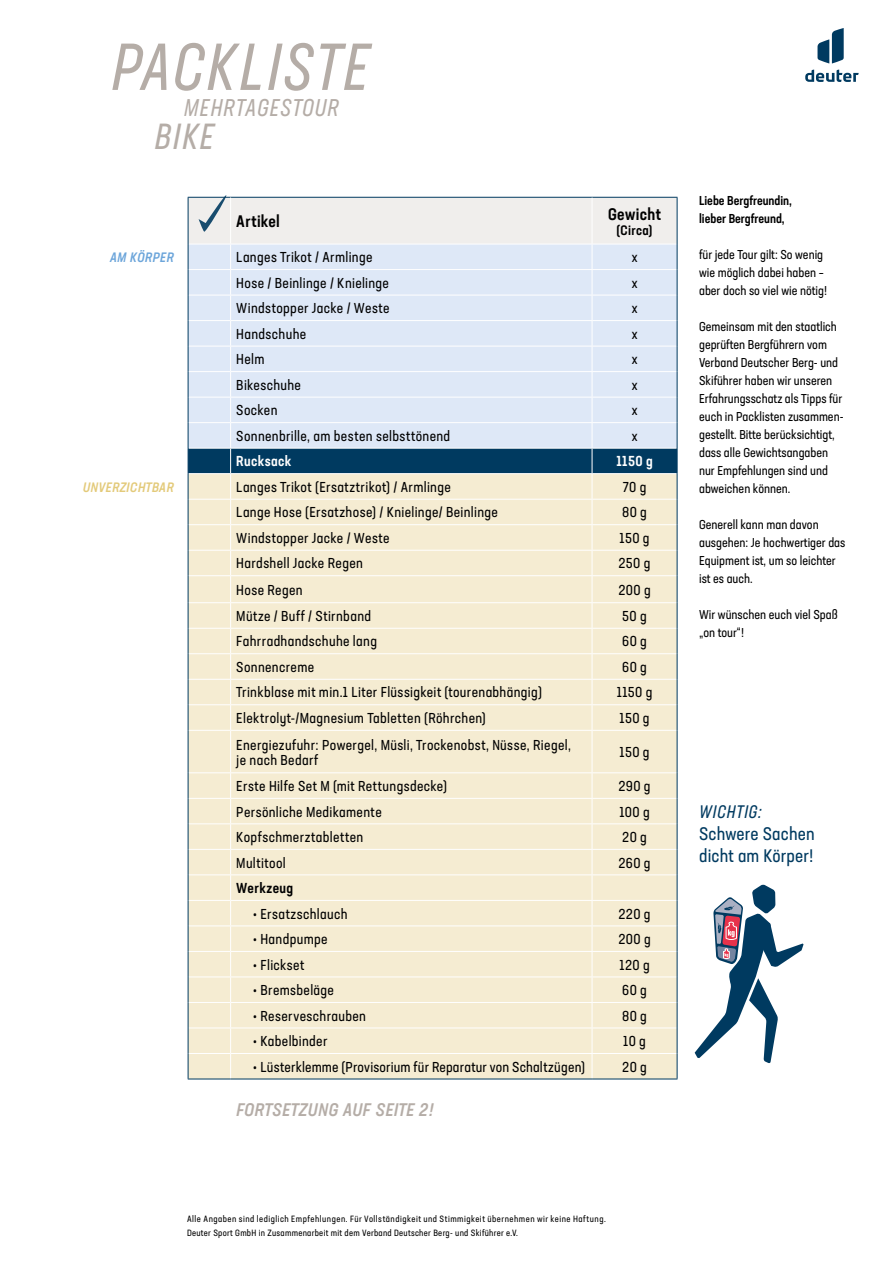
<style>
.page{position:relative;width:893px;height:1263px;background:#fff}
.page>*{position:absolute;margin:0;border:0;box-sizing:border-box;transform-origin:0 0}
.t1{font:italic 65.7px "Neusa Next Std Compact";letter-spacing:.04em;color:#b5ada7}
.t2{font:italic 36px "Neusa Next Std Compact";color:#b5ada7}
.t3{font:italic 24px "Neusa Next Std Compact";letter-spacing:.05em;color:#b5ada7}
.t4{font:condensed 18px/21.6px "Neusa Next Std";letter-spacing:.01em;color:#003a60}
.t5{font:italic 500 condensed 18px "Neusa Next Std";letter-spacing:.025em;color:#b5ada7}
.t6{font:italic 18px "Neusa Next Std Compact";letter-spacing:.05em;color:#003a60}
.t7{font:500 condensed 16.5px "Neusa Next Std";letter-spacing:.02em;color:#000}
.t8{font:condensed 14.25px/15px "Neusa Next Std";letter-spacing:.025em;color:#000}
.t9{font:500 condensed 14.25px "Neusa Next Std";letter-spacing:.025em;color:#fff}
.t10{font:500 condensed 14.25px "Neusa Next Std";letter-spacing:.025em;color:#000}
.t11{font:italic 500 condensed 13.5px "Neusa Next Std";letter-spacing:.03em;color:#e3ca7a}
.t12{font:italic 500 condensed 13.5px "Neusa Next Std";letter-spacing:.035em;color:#6ca5da}
.t13{font:500 condensed 13.5px "Neusa Next Std";letter-spacing:.025em;color:#000}
.t14{font:condensed 12.75px/18px "Neusa Next Std";color:#000}
.t15{font:500 condensed 12.75px/18px "Neusa Next Std";color:#000}
.t16{font:condensed 9px/13.5px "Neusa Next Std";letter-spacing:.05em;color:#000}
</style>
<div class="page">
<svg style="left:805px;top:70px;width:54px;height:12px"></svg>
<svg style="left:817px;top:28px;width:27px;height:36px"></svg>
<svg style="left:695px;top:884px;width:109px;height:179px"></svg>
<div style="left:189px;top:731px;width:488px;height:347px;background:#f5ecd2"></div>
<hr style="left:230px;top:731px;width:1px;height:41px;background:#fff">
<hr style="left:592px;top:731px;width:1px;height:41px;background:#fff">
<hr style="left:188px;top:772px;width:43px;height:1px;background:#fff">
<hr style="left:231px;top:772px;width:361px;height:1px;background:#fff">
<hr style="left:592px;top:772px;width:85px;height:1px;background:#fff">
<hr style="left:188px;top:798px;width:43px;height:1px;background:#fff">
<hr style="left:231px;top:798px;width:361px;height:1px;background:#fff">
<hr style="left:592px;top:798px;width:85px;height:1px;background:#fff">
<hr style="left:188px;top:823px;width:43px;height:1px;background:#fff">
<hr style="left:231px;top:823px;width:361px;height:1px;background:#fff">
<hr style="left:592px;top:823px;width:85px;height:1px;background:#fff">
<hr style="left:188px;top:849px;width:43px;height:1px;background:#fff">
<hr style="left:231px;top:849px;width:361px;height:1px;background:#fff">
<hr style="left:592px;top:849px;width:85px;height:1px;background:#fff">
<hr style="left:188px;top:874px;width:43px;height:1px;background:#fff">
<hr style="left:231px;top:874px;width:361px;height:1px;background:#fff">
<hr style="left:592px;top:874px;width:85px;height:1px;background:#fff">
<hr style="left:188px;top:900px;width:43px;height:1px;background:#fff">
<hr style="left:231px;top:900px;width:361px;height:1px;background:#fff">
<hr style="left:592px;top:900px;width:85px;height:1px;background:#fff">
<hr style="left:188px;top:925px;width:43px;height:1px;background:#fff">
<hr style="left:231px;top:925px;width:361px;height:1px;background:#fff">
<hr style="left:592px;top:925px;width:85px;height:1px;background:#fff">
<hr style="left:188px;top:951px;width:43px;height:1px;background:#fff">
<hr style="left:231px;top:951px;width:361px;height:1px;background:#fff">
<hr style="left:592px;top:951px;width:85px;height:1px;background:#fff">
<hr style="left:188px;top:976px;width:43px;height:1px;background:#fff">
<hr style="left:231px;top:976px;width:361px;height:1px;background:#fff">
<hr style="left:592px;top:976px;width:85px;height:1px;background:#fff">
<hr style="left:188px;top:1002px;width:43px;height:1px;background:#fff">
<hr style="left:231px;top:1002px;width:361px;height:1px;background:#fff">
<hr style="left:592px;top:1002px;width:85px;height:1px;background:#fff">
<hr style="left:188px;top:1027px;width:43px;height:1px;background:#fff">
<hr style="left:231px;top:1027px;width:361px;height:1px;background:#fff">
<hr style="left:592px;top:1027px;width:85px;height:1px;background:#fff">
<hr style="left:188px;top:1053px;width:43px;height:1px;background:#fff">
<hr style="left:231px;top:1053px;width:361px;height:1px;background:#fff">
<svg style="left:230px;top:773px;width:1px;height:305px"></svg>
<hr style="left:592px;top:1053px;width:85px;height:1px;background:#fff">
<svg style="left:592px;top:773px;width:1px;height:305px"></svg>
<hr style="left:188px;top:730px;width:1px;height:43px;background:#003a60">
<svg style="left:188px;top:773px;width:1px;height:305px"></svg>
<hr style="left:677px;top:730px;width:1px;height:43px;background:#003a60">
<svg style="left:677px;top:773px;width:1px;height:305px"></svg>
<hr style="left:188px;top:1078px;width:43px;height:1px;background:#003a60">
<hr style="left:231px;top:1078px;width:361px;height:1px;background:#003a60">
<hr style="left:592px;top:1078px;width:85px;height:1px;background:#003a60">
<svg style="left:188px;top:195px;width:490px;height:535px;background:#dfe1dd"></svg>
<h1 class="t1" style="left:112px;top:27px;width:259px">PACKLISTE</h1>
<h3 class="t3" style="left:184px;top:93px;width:156px">MEHRTAGESTOUR</h3>
<h2 class="t2" style="left:155px;top:114px;width:61px">BIKE</h2>
<p class="t7" style="left:236px;top:211px;width:45px">Artikel</p>
<p class="t7" style="left:608px;top:204px;width:54px">Gewicht</p>
<p class="t13" style="left:617px;top:222px;width:37px">(Circa)</p>
<p class="t12" style="left:110px;top:249px;width:65px">AM KÖRPER</p>
<p class="t8" style="left:236px;top:250px;width:138px">Langes Trikot / Armlinge</p>
<p class="t8" style="left:632px;top:250px;width:7px">x</p>
<p class="t8" style="left:236px;top:275px;width:154px">Hose / Beinlinge / Knielinge</p>
<p class="t8" style="left:632px;top:275px;width:7px">x</p>
<p class="t8" style="left:236px;top:301px;width:155px">Windstopper Jacke / Weste</p>
<p class="t8" style="left:632px;top:301px;width:7px">x</p>
<p class="t8" style="left:236px;top:326px;width:71px">Handschuhe</p>
<p class="t8" style="left:632px;top:326px;width:7px">x</p>
<p class="t8" style="left:236px;top:352px;width:30px">Helm</p>
<p class="t8" style="left:632px;top:352px;width:7px">x</p>
<p class="t8" style="left:236px;top:377px;width:66px">Bikeschuhe</p>
<p class="t8" style="left:632px;top:377px;width:7px">x</p>
<p class="t8" style="left:236px;top:403px;width:43px">Socken</p>
<p class="t8" style="left:632px;top:403px;width:7px">x</p>
<p class="t8" style="left:236px;top:428px;width:215px">Sonnenbrille, am besten selbsttönend</p>
<p class="t8" style="left:632px;top:428px;width:7px">x</p>
<p class="t9" style="left:236px;top:452px;width:57px">Rucksack</p>
<p class="t9" style="left:616px;top:452px;width:38px">1150 g</p>
<p class="t11" style="left:83px;top:478px;width:92px">UNVERZICHTBAR</p>
<p class="t8" style="left:236px;top:479px;width:216px">Langes Trikot (Ersatztrikot) / Armlinge</p>
<p class="t8" style="left:623px;top:479px;width:25px">70 g</p>
<p class="t8" style="left:236px;top:505px;width:263px">Lange Hose (Ersatzhose) / Knielinge/ Beinlinge</p>
<p class="t8" style="left:622px;top:505px;width:26px">80 g</p>
<p class="t8" style="left:236px;top:530px;width:155px">Windstopper Jacke / Weste</p>
<p class="t8" style="left:620px;top:530px;width:32px">150 g</p>
<p class="t8" style="left:236px;top:556px;width:128px">Hardshell Jacke Regen</p>
<p class="t8" style="left:619px;top:556px;width:33px">250 g</p>
<p class="t8" style="left:236px;top:582px;width:68px">Hose Regen</p>
<p class="t8" style="left:618px;top:582px;width:34px">200 g</p>
<p class="t8" style="left:236px;top:608px;width:136px">Mütze / Buff / Stirnband</p>
<p class="t8" style="left:622px;top:608px;width:26px">50 g</p>
<p class="t8" style="left:236px;top:634px;width:142px">Fahrradhandschuhe lang</p>
<p class="t8" style="left:622px;top:634px;width:26px">60 g</p>
<p class="t8" style="left:236px;top:659px;width:79px">Sonnencreme</p>
<p class="t8" style="left:622px;top:659px;width:26px">60 g</p>
<p class="t8" style="left:236px;top:685px;width:307px">Trinkblase mit min.1 Liter Flüssigkeit (tourenabhängig)</p>
<p class="t8" style="left:617px;top:685px;width:37px">1150 g</p>
<p class="t8" style="left:236px;top:710px;width:251px">Elektrolyt-/Magnesium Tabletten (Röhrchen)</p>
<p class="t8" style="left:620px;top:710px;width:32px">150 g</p>
<p class="t8" style="left:236px;top:737px;width:336px">Energiezufuhr: Powergel, Müsli, Trockenobst, Nüsse, Riegel, je nach Bedarf</p>
<p class="t8" style="left:620px;top:744px;width:32px">150 g</p>
<p class="t8" style="left:236px;top:778px;width:212px">Erste Hilfe Set M (mit Rettungsdecke)</p>
<p class="t8" style="left:618px;top:778px;width:34px">290 g</p>
<p class="t8" style="left:236px;top:804px;width:147px">Persönliche Medikamente</p>
<p class="t8" style="left:619px;top:804px;width:32px">100 g</p>
<p class="t8" style="left:236px;top:829px;width:129px">Kopfschmerztabletten</p>
<p class="t8" style="left:622px;top:829px;width:26px">20 g</p>
<p class="t8" style="left:236px;top:855px;width:51px">Multitool</p>
<p class="t8" style="left:618px;top:855px;width:34px">260 g</p>
<p class="t10" style="left:236px;top:879px;width:58px">Werkzeug</p>
<p class="t8" style="left:253px;top:906px;width:96px">• Ersatzschlauch</p>
<p class="t8" style="left:618px;top:906px;width:34px">220 g</p>
<p class="t8" style="left:253px;top:931px;width:76px">• Handpumpe</p>
<p class="t8" style="left:618px;top:931px;width:34px">200 g</p>
<p class="t8" style="left:253px;top:957px;width:52px">• Flickset</p>
<p class="t8" style="left:619px;top:957px;width:32px">120 g</p>
<p class="t8" style="left:253px;top:982px;width:82px">• Bremsbeläge</p>
<p class="t8" style="left:622px;top:982px;width:26px">60 g</p>
<p class="t8" style="left:253px;top:1008px;width:114px">• Reserveschrauben</p>
<p class="t8" style="left:622px;top:1008px;width:26px">80 g</p>
<p class="t8" style="left:253px;top:1033px;width:76px">• Kabelbinder</p>
<p class="t8" style="left:623px;top:1033px;width:24px">10 g</p>
<p class="t8" style="left:253px;top:1059px;width:333px">• Lüsterklemme (Provisorium für Reparatur von Schaltzügen)</p>
<p class="t8" style="left:622px;top:1059px;width:26px">20 g</p>
<p class="t5" style="left:236px;top:1098px;width:199px">FORTSETZUNG AUF SEITE 2!</p>
<p class="t15" style="left:699px;top:191px;width:94px">Liebe Bergfreundin, lieber Bergfreund,</p>
<p class="t14" style="left:699px;top:245px;width:129px">für jede Tour gilt: So wenig wie möglich dabei haben – aber doch so viel wie nötig!</p>
<p class="t14" style="left:699px;top:317px;width:146px">Gemeinsam mit den staatlich geprüften Bergführern vom<br>Verband Deutscher Berg- und<br>Skiführer haben wir unseren<br>Erfahrungsschatz als Tipps für euch in Packlisten zusammen&shy;gestellt. Bitte berücksichtigt, dass alle Gewichtsangaben nur Empfehlungen sind und abweichen können.</p>
<p class="t14" style="left:699px;top:515px;width:148px">Generell kann man davon ausgehen: Je hochwertiger das<br>Equipment ist, um so leichter ist es auch.</p>
<p class="t14" style="left:699px;top:605px;width:140px">Wir wünschen euch viel Spaß „on tour“!</p>
<p class="t6" style="left:699px;top:801px;width:64px">WICHTIG:</p>
<p class="t4" style="left:699px;top:823px;width:117px">Schwere Sachen dicht am Körper!</p>
<p class="t16" style="left:187px;top:1212px;width:420px">Alle Angaben sind lediglich Empfehlungen. Für Vollständigkeit und Stimmigkeit übernehmen wir keine Haftung.<br>Deuter Sport GmbH in Zusammenarbeit mit dem Verband Deutscher Berg- und Skiführer e.V.</p>
</div>
